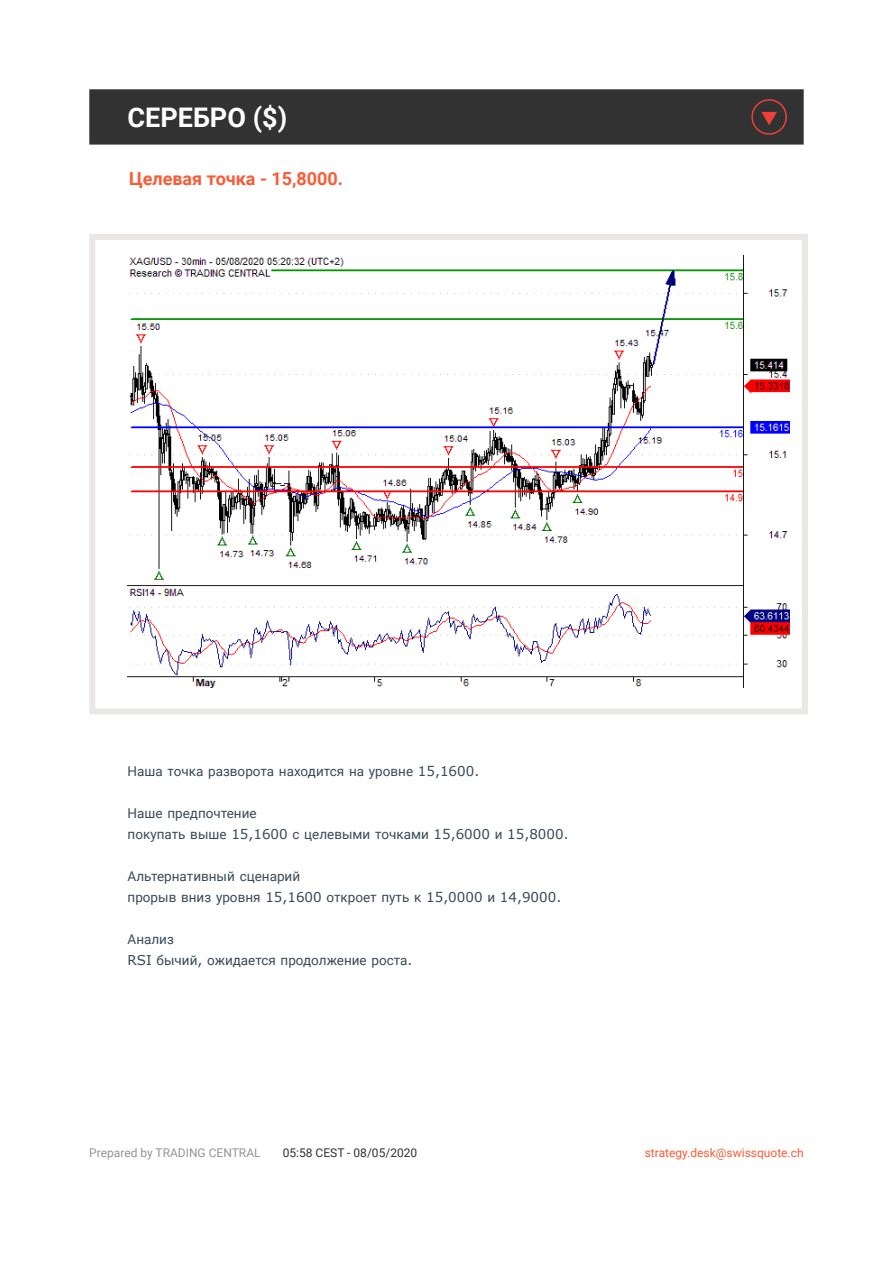
<style>
.page{position:relative;width:893px;height:1263px;background:#fff}
.page>*{position:absolute;margin:0;border:0;box-sizing:border-box;transform-origin:0 0}
.t1{font:700 27px "Roboto";color:#fff}
.t2{font:700 18px "Roboto";color:#fa5b35}
.t3{font:13.5px/21px "Roboto";color:#394a58}
.t4{font:12px "Roboto";color:#fa5b35}
.t5{font:12px "Roboto";color:#939598}
.t6{font:12px "Roboto";color:#323232}
.s1{font-family:"Verdana"}
</style>
<div class="page">
<div style="left:89px;top:234px;width:719px;height:480px;border:6px solid #e9e8e7"></div>
<div style="left:89px;top:89px;width:715px;height:56px;background:#323232;border:2px solid #323232"></div>
<img style="left:128px;top:255px;width:661px;height:432px">
<svg style="left:751px;top:99px;width:36px;height:36px"></svg>
<h1 class="t1" style="left:128px;top:98px;width:161px">СЕРЕБРО ($)</h1>
<h2 class="t2" style="left:129px;top:166px;width:216px">Целевая точка - 15,8000.</h2>
<p class="t3" style="left:128px;top:760px;width:353px">Наша точка разворота находится на уровне <span class="s1">15,1600.</span></p>
<p class="t3" style="left:128px;top:802px;width:443px">Наше предпочтение<br>покупать выше <span class="s1">15,1600</span> с целевыми точками <span class="s1">15,6000</span> и <span class="s1">15,8000.</span></p>
<p class="t3" style="left:128px;top:865px;width:435px">Альтернативный сценарий<br>прорыв вниз уровня <span class="s1">15,1600</span> откроет путь к <span class="s1">15,0000</span> и <span class="s1">14,9000.</span></p>
<p class="t3" style="left:128px;top:928px;width:286px">Анализ<br><span class="s1">RSI</span> бычий<span class="s1">,</span> ожидается продолжение роста<span class="s1">.</span></p>
<p class="t5" style="left:89px;top:1144px;width:173px">Prepared by TRADING CENTRAL</p>
<p class="t6" style="left:283px;top:1144px;width:136px">05:58 CEST - 08/05/2020</p>
<p class="t4" style="left:645px;top:1144px;width:160px">strategy.desk@swissquote.ch</p>
</div>
